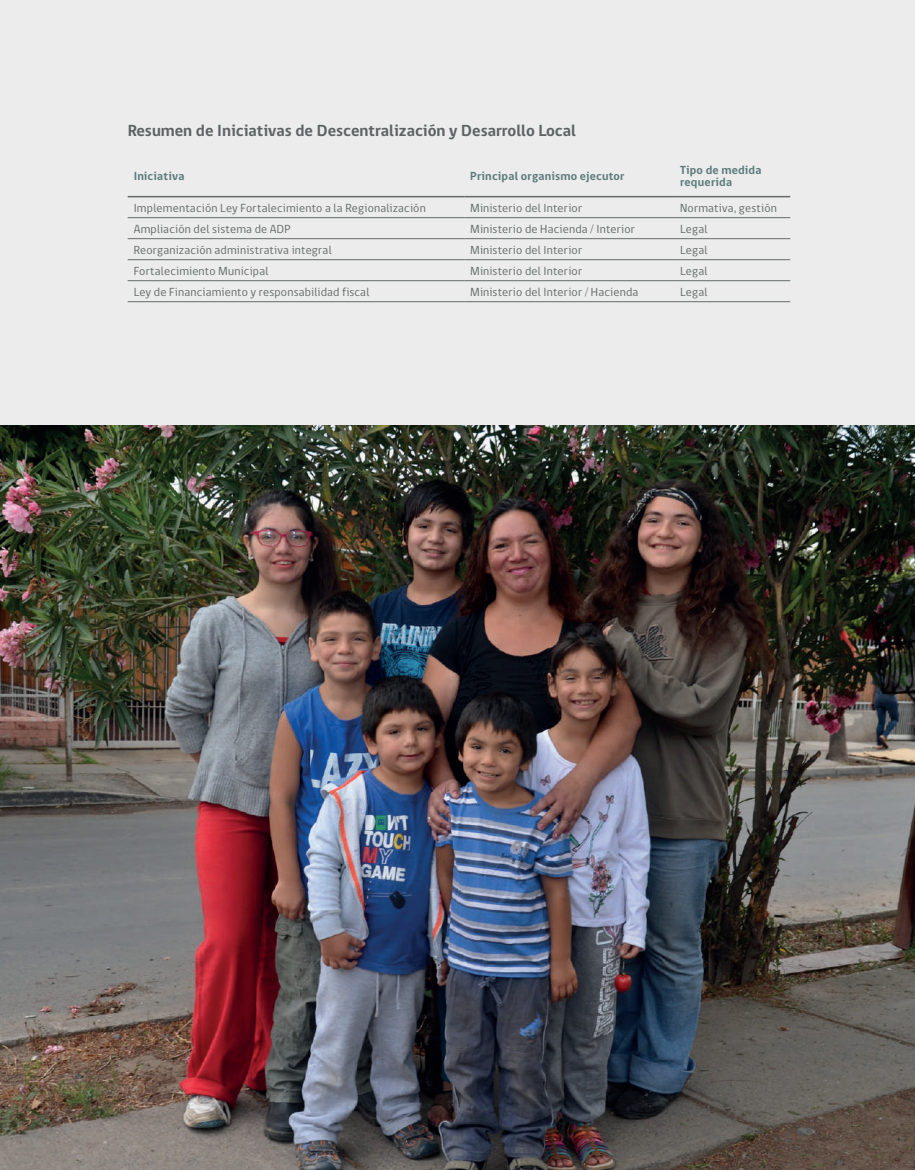
<style>
.page{position:relative;width:915px;height:1170px;background:#fff}
.page>*{position:absolute;margin:0;border:0;box-sizing:border-box;transform-origin:0 0}
.t1{font:700 16.5px "gob CL";color:#5d6363}
.t2{font:12px "gob CL";letter-spacing:.02em;color:#666a6a}
.t3{font:700 12px/12px "gob CL";letter-spacing:.015em;color:#5c7a7c}
</style>
<div class="page">
<div style="left:0;top:0;width:914px;height:425px;background:#ebeceb"></div>
<hr style="left:128px;top:217px;width:336px;height:1px;background:#666a6a">
<hr style="left:464px;top:217px;width:210px;height:1px;background:#666a6a">
<hr style="left:674px;top:217px;width:116px;height:1px;background:#666a6a">
<hr style="left:128px;top:238px;width:336px;height:1px;background:#666a6a">
<hr style="left:128px;top:259px;width:336px;height:1px;background:#666a6a">
<hr style="left:128px;top:280px;width:336px;height:1px;background:#666a6a">
<hr style="left:128px;top:301px;width:336px;height:1px;background:#666a6a">
<hr style="left:464px;top:238px;width:210px;height:1px;background:#666a6a">
<hr style="left:464px;top:259px;width:210px;height:1px;background:#666a6a">
<hr style="left:464px;top:280px;width:210px;height:1px;background:#666a6a">
<hr style="left:464px;top:301px;width:210px;height:1px;background:#666a6a">
<hr style="left:674px;top:238px;width:116px;height:1px;background:#666a6a">
<hr style="left:674px;top:259px;width:116px;height:1px;background:#666a6a">
<hr style="left:674px;top:280px;width:116px;height:1px;background:#666a6a">
<hr style="left:674px;top:301px;width:116px;height:1px;background:#666a6a">
<hr style="left:128px;top:196px;width:336px;height:1px;background:#666a6a">
<hr style="left:464px;top:196px;width:210px;height:1px;background:#666a6a">
<hr style="left:674px;top:196px;width:116px;height:1px;background:#666a6a">
<img style="left:0;top:425px;width:914px;height:744px">
<h1 class="t1" style="left:128px;top:119px;width:449px">Resumen de Iniciativas de Descentralización y Desarrollo Local</h1>
<p class="t3" style="left:134px;top:171px;width:52px">Iniciativa</p>
<p class="t3" style="left:470px;top:171px;width:156px">Principal organismo ejecutor</p>
<p class="t3" style="left:680px;top:165px;width:83px">Tipo de medida requerida</p>
<p class="t2" style="left:134px;top:199px;width:293px">Implementación Ley Fortalecimiento a la Regionalización</p>
<p class="t2" style="left:470px;top:199px;width:113px">Ministerio del Interior</p>
<p class="t2" style="left:680px;top:199px;width:98px">Normativa, gestión</p>
<p class="t2" style="left:134px;top:220px;width:158px">Ampliación del sistema de ADP</p>
<p class="t2" style="left:470px;top:220px;width:166px">Ministerio de Hacienda / Interior</p>
<p class="t2" style="left:680px;top:220px;width:29px">Legal</p>
<p class="t2" style="left:134px;top:241px;width:199px">Reorganización administrativa integral</p>
<p class="t2" style="left:470px;top:241px;width:113px">Ministerio del Interior</p>
<p class="t2" style="left:680px;top:241px;width:29px">Legal</p>
<p class="t2" style="left:134px;top:262px;width:136px">Fortalecimiento Municipal</p>
<p class="t2" style="left:470px;top:262px;width:113px">Ministerio del Interior</p>
<p class="t2" style="left:680px;top:262px;width:29px">Legal</p>
<p class="t2" style="left:134px;top:283px;width:237px">Ley de Financiamiento y responsabilidad fiscal</p>
<p class="t2" style="left:470px;top:283px;width:169px">Ministerio del Interior / Hacienda</p>
<p class="t2" style="left:680px;top:283px;width:29px">Legal</p>
</div>
